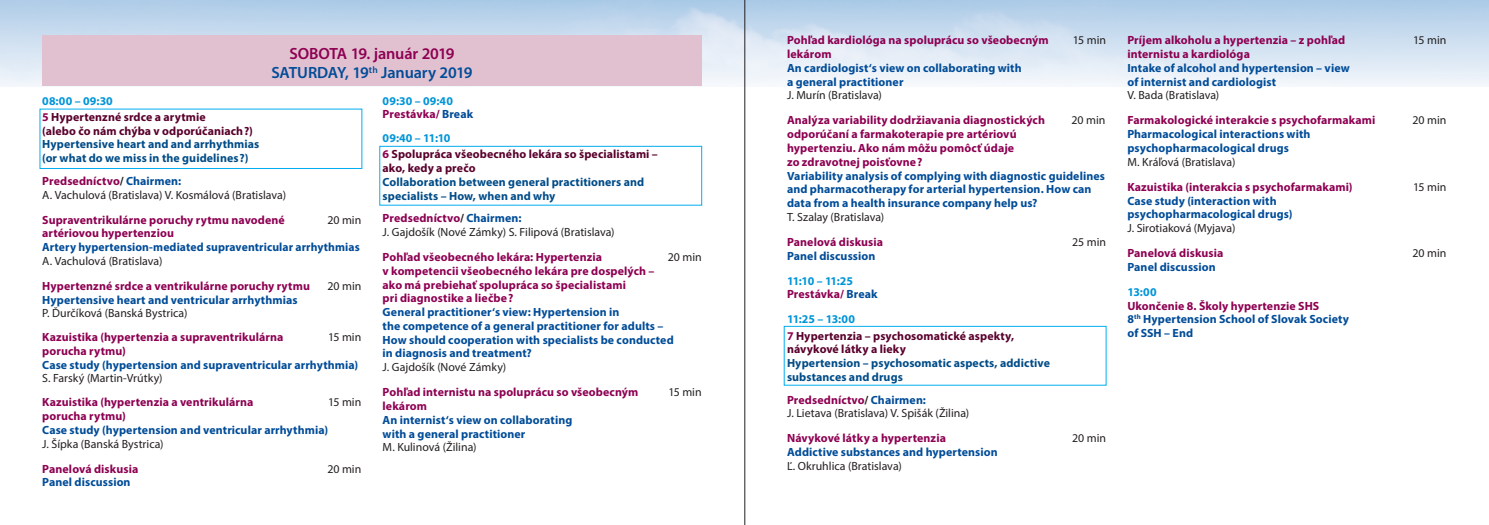
<style>
.page{position:relative;width:1489px;height:525px;background:#fff}
.page>*{position:absolute;margin:0;border:0;box-sizing:border-box;transform-origin:0 0}
.t1{font:600 16.25px/19.5px "Myriad Pro";letter-spacing:-.01em;color:#014c98;text-align:center}
.t2{font:700 11.88px/13.8px "Myriad Pro";letter-spacing:.005em;color:#014c98}
.t3{font:700 11.88px/13.8px "Myriad Pro";letter-spacing:.01em;color:#8d0052}
.t4{font:11.88px/13.8px "Myriad Pro";color:#231f20}
.t5{font:700 11.88px/16.2px "Myriad Pro";letter-spacing:.01em;color:#59002c}
.t6{font:700 11.88px/13.8px "Myriad Pro";letter-spacing:.01em;color:#004c88}
.t7{font:700 11.88px/13.8px "Myriad Pro";letter-spacing:.01em;color:#0095d9}
.s1{color:#8d0052}
.s2{color:#0095d9}
.s3{font-weight:700;color:#8d0052}
.s4{font-weight:700}
.s5{font-weight:700;color:#014c98}
.s6{color:#014c98}
</style>
<div class="page">
<div style="left:42px;top:35px;width:659px;height:51px;background:#e1c1d0"></div>
<div style="left:40px;top:109px;width:322px;height:60px;border:1px solid #00aeef"></div>
<div style="left:379px;top:146px;width:323px;height:59px;border:1px solid #00aeef"></div>
<hr style="left:744px;top:0;width:1px;height:524px;background:#231f20">
<div style="left:783px;top:326px;width:323px;height:59px;border:1px solid #00aeef"></div>
<h1 class="t1" style="left:271px;top:43px;width:202px"><span class="s1">SOBOTA 19. január 2019<br></span>SATURDAY, 19<sup>th</sup> January 2019</h1>
<p class="t5" style="left:42px;top:92px;width:165px"><span class="s2">08:00 – 09:30<br></span><span class="s1">5</span> Hypertenzné srdce a arytmie</p>
<p class="t5" style="left:42px;top:122px;width:212px">(alebo čo nám chýba v odporúčaniach?)</p>
<p class="t6" style="left:42px;top:137px;width:219px">Hypertensive heart and and arrhythmias (or what do we miss in the guidelines?)</p>
<p class="t4" style="left:42px;top:173px;width:245px"><span class="s3">Predsedníctvo</span><span class="s4">/</span> <span class="s5">Chairmen:<br></span>A. Vachulová (Bratislava) V. Kosmálová (Bratislava)</p>
<p class="t3" style="left:42px;top:212px;width:244px">Supraventrikulárne poruchy rytmu navodené</p>
<p class="t4" style="left:327px;top:212px;width:35px">20 min</p>
<p class="t3" style="left:42px;top:226px;width:133px">artériovou hypertenziou</p>
<p class="t2" style="left:42px;top:240px;width:319px">Artery hypertension-mediated supraventricular arrhythmias</p>
<p class="t4" style="left:42px;top:253px;width:122px">A. Vachulová (Bratislava)</p>
<p class="t3" style="left:42px;top:278px;width:269px">Hypertenzné srdce a ventrikulárne poruchy rytmu</p>
<p class="t4" style="left:327px;top:278px;width:35px">20 min</p>
<p class="t2" style="left:42px;top:292px;width:257px">Hypertensive heart and ventricular arrhythmias</p>
<p class="t4" style="left:42px;top:306px;width:147px">P. Ďurčíková (Banská Bystrica)</p>
<p class="t3" style="left:42px;top:330px;width:243px">Kazuistika (hypertenzia a supraventrikulárna</p>
<p class="t4" style="left:328px;top:330px;width:35px">15 min</p>
<p class="t3" style="left:42px;top:343px;width:85px">porucha rytmu)</p>
<p class="t2" style="left:42px;top:357px;width:317px">Case study (hypertension and supraventricular arrhythmia)</p>
<p class="t4" style="left:42px;top:371px;width:122px">S. Farský (Martin-Vrútky)</p>
<p class="t3" style="left:42px;top:395px;width:212px">Kazuistika (hypertenzia a ventrikulárna</p>
<p class="t4" style="left:328px;top:395px;width:35px">15 min</p>
<p class="t3" style="left:42px;top:408px;width:85px">porucha rytmu)</p>
<p class="t2" style="left:42px;top:422px;width:287px">Case study (hypertension and ventricular arrhythmia)</p>
<p class="t4" style="left:42px;top:436px;width:123px">J. Šípka (Banská Bystrica)</p>
<p class="t3" style="left:42px;top:461px;width:98px">Panelová diskusia</p>
<p class="t4" style="left:327px;top:461px;width:35px">20 min</p>
<p class="t2" style="left:42px;top:475px;width:90px">Panel discussion</p>
<p class="t7" style="left:382px;top:93px;width:92px">09:30 – 09:40<br><span class="s1">Prestávka/</span> <span class="s6">Break</span></p>
<p class="t5" style="left:382px;top:130px;width:277px"><span class="s2">09:40 – 11:10<br></span><span class="s1">6</span> Spolupráca všeobecného lekára so špecialistami –</p>
<p class="t5" style="left:382px;top:160px;width:94px">ako, kedy a prečo</p>
<p class="t6" style="left:382px;top:175px;width:263px">Collaboration between general practitioners and specialists – How, when and why</p>
<p class="t4" style="left:382px;top:211px;width:233px"><span class="s3">Predsedníctvo</span><span class="s4">/</span> <span class="s5">Chairmen:<br></span>J. Gajdošík (Nové Zámky) S. Filipová (Bratislava)</p>
<p class="t3" style="left:382px;top:250px;width:221px">Pohľad všeobecného lekára: Hypertenzia</p>
<p class="t4" style="left:667px;top:250px;width:35px">20 min</p>
<p class="t3" style="left:382px;top:263px;width:273px">v kompetencii všeobecného lekára pre dospelých – ako má prebiehať spolupráca so špecialistami<br>pri diagnostike a liečbe ?</p>
<p class="t2" style="left:382px;top:305px;width:293px">General practitioner‘s view: Hypertension in<br>the competence of a general practitioner for adults – How should cooperation with specialists be conducted in diagnosis and treatment?</p>
<p class="t4" style="left:382px;top:360px;width:125px">J. Gajdošík (Nové Zámky)</p>
<p class="t3" style="left:382px;top:385px;width:257px">Pohľad internistu na spoluprácu so všeobecným</p>
<p class="t4" style="left:668px;top:385px;width:35px">15 min</p>
<p class="t3" style="left:382px;top:398px;width:46px">lekárom</p>
<p class="t2" style="left:382px;top:412px;width:191px">An internist‘s view on collaborating with a general practitioner</p>
<p class="t4" style="left:382px;top:440px;width:95px">M. Kulinová (Žilina)</p>
<p class="t3" style="left:787px;top:33px;width:263px">Pohľad kardiológa na spoluprácu so všeobecným</p>
<p class="t4" style="left:1072px;top:33px;width:35px">15 min</p>
<p class="t3" style="left:787px;top:47px;width:46px">lekárom</p>
<p class="t2" style="left:787px;top:61px;width:236px">An cardiologist‘s view on collaborating with a general practitioner</p>
<p class="t4" style="left:787px;top:88px;width:96px">J. Murín (Bratislava)</p>
<p class="t3" style="left:787px;top:113px;width:259px">Analýza variability dodržiavania diagnostických</p>
<p class="t4" style="left:1071px;top:113px;width:35px">20 min</p>
<p class="t3" style="left:787px;top:127px;width:231px">odporúčaní a farmakoterapie pre artériovú hypertenziu. Ako nám môžu pomôcť údaje zo zdravotnej poisťovne ?</p>
<p class="t2" style="left:787px;top:168px;width:319px">Variability analysis of complying with diagnostic guidelines and pharmacotherapy for arterial hypertension. How can data from a health insurance company help us?</p>
<p class="t4" style="left:787px;top:210px;width:99px">T. Szalay (Bratislava)</p>
<p class="t3" style="left:787px;top:234px;width:98px">Panelová diskusia</p>
<p class="t4" style="left:1072px;top:235px;width:35px">25 min</p>
<p class="t2" style="left:787px;top:248px;width:90px">Panel discussion</p>
<p class="t7" style="left:787px;top:273px;width:92px">11:10 – 11:25<br><span class="s1">Prestávka/</span> <span class="s6">Break</span></p>
<p class="t5" style="left:787px;top:311px;width:228px"><span class="s2">11:25 – 13:00<br></span><span class="s1">7</span> Hypertenzia – psychosomatické aspekty,</p>
<p class="t5" style="left:787px;top:341px;width:120px">návykové látky a lieky</p>
<p class="t6" style="left:787px;top:356px;width:264px">Hypertension – psychosomatic aspects, addictive substances and drugs</p>
<p class="t4" style="left:787px;top:392px;width:184px"><span class="s3">Predsedníctvo</span><span class="s4">/</span> <span class="s5">Chairmen:<br></span>J. Lietava (Bratislava) V. Spišák (Žilina)</p>
<p class="t3" style="left:787px;top:431px;width:160px">Návykové látky a hypertenzia</p>
<p class="t4" style="left:1072px;top:431px;width:35px">20 min</p>
<p class="t2" style="left:787px;top:444px;width:212px">Addictive substances and hypertension</p>
<p class="t4" style="left:787px;top:458px;width:116px">Ľ. Okruhlica (Bratislava)</p>
<p class="t3" style="left:1127px;top:33px;width:219px">Príjem alkoholu a hypertenzia – z pohľad</p>
<p class="t4" style="left:1412px;top:33px;width:35px">15 min</p>
<p class="t3" style="left:1127px;top:47px;width:124px">internistu a kardiológa</p>
<p class="t2" style="left:1127px;top:61px;width:224px">Intake of alcohol and hypertension – view of internist and cardiologist</p>
<p class="t4" style="left:1127px;top:88px;width:93px">V. Bada (Bratislava)</p>
<p class="t3" style="left:1127px;top:113px;width:249px">Farmakologické interakcie s psychofarmakami</p>
<p class="t4" style="left:1412px;top:113px;width:35px">20 min</p>
<p class="t2" style="left:1127px;top:127px;width:185px">Pharmacological interactions with psychopharmacological drugs</p>
<p class="t4" style="left:1127px;top:155px;width:110px">M. Kráľová (Bratislava)</p>
<p class="t3" style="left:1127px;top:179px;width:227px">Kazuistika (interakcia s psychofarmakami)</p>
<p class="t4" style="left:1412px;top:180px;width:35px">15 min</p>
<p class="t2" style="left:1127px;top:193px;width:166px">Case study (interaction with psychopharmacological drugs)</p>
<p class="t4" style="left:1127px;top:221px;width:109px">J. Sirotiaková (Myjava)</p>
<p class="t3" style="left:1127px;top:246px;width:98px">Panelová diskusia</p>
<p class="t4" style="left:1412px;top:246px;width:35px">20 min</p>
<p class="t2" style="left:1127px;top:259px;width:90px">Panel discussion</p>
<p class="t7" style="left:1127px;top:284px;width:31px">13:00</p>
<p class="t2" style="left:1127px;top:298px;width:223px"><span class="s1">Ukončenie 8. Školy hypertenzie SHS<br></span>8<sup>th</sup> Hypertension School of Slovak Society of SSH – End</p>
</div>
